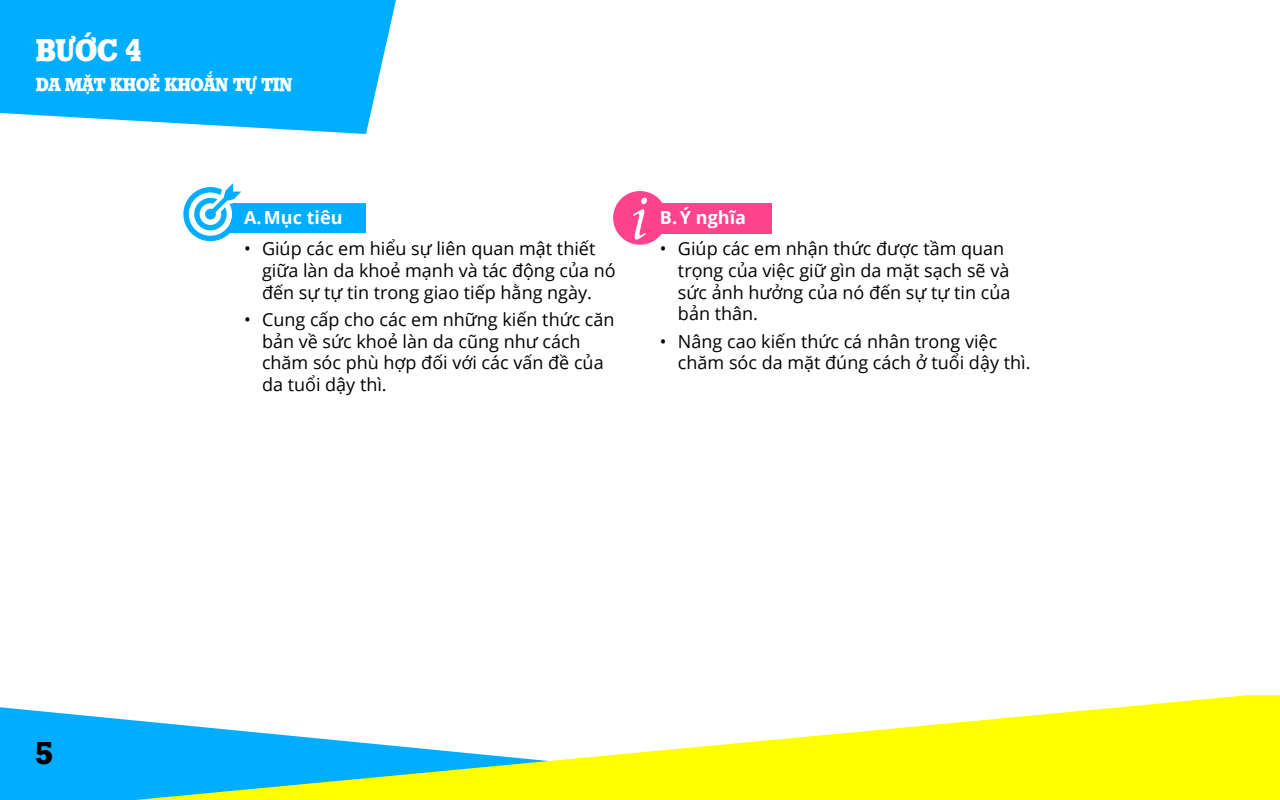
<style>
.page{position:relative;width:1280px;height:800px;background:#fff}
.page>*{position:absolute;margin:0;border:0;box-sizing:border-box;transform-origin:0 0}
.t1{font:700 30px "SFU Stafford";color:#fff;scale:.9 1}
.t2{font:700 30px "SFU Stafford";color:#000}
.t3{font:18px/21.6px "Open Sans";color:#000}
.t4{font:700 18px "SFU Stafford";color:#fff;scale:.9 1}
.t5{font:700 18px "Open Sans";color:#fff}
</style>
<div class="page">
<svg style="left:0;top:707px;width:135px;height:93px;background:#12b2ff"></svg>
<svg style="left:135px;top:695px;width:1145px;height:105px;fill:#ff0"></svg>
<svg style="left:0;top:0;width:396px;height:134px;background:#1cb6ff"></svg>
<svg style="left:613px;top:191px;width:54px;height:54px"></svg>
<div style="left:650px;top:203px;width:121px;height:30px;background:#ff448d"></div>
<svg style="left:183px;top:183px;width:183px;height:58px"></svg>
<h1 class="t1" style="left:36px;top:26px;width:118px">BƯỚC 4</h1>
<p class="t4" style="left:36px;top:70px;width:286px">DA MẶT KHOẺ KHOẮN TỰ TIN</p>
<p class="t5" style="left:244px;top:205px;width:100px">A.Mục tiêu</p>
<p class="t3" style="left:262px;top:238px;width:355px;text-indent:-18px">• Giúp các em hiểu sự liên quan mật thiết giữa làn da khoẻ mạnh và tác động của nó đến sự tự tin trong giao tiếp hằng ngày.</p>
<p class="t3" style="left:262px;top:308px;width:354px;text-indent:-18px">• Cung cấp cho các em những kiến thức căn bản về sức khoẻ làn da cũng như cách chăm sóc phù hợp đối với các vấn đề của da tuổi dậy thì.</p>
<p class="t5" style="left:660px;top:205px;width:88px">B.Ý nghĩa</p>
<p class="t3" style="left:678px;top:238px;width:334px;text-indent:-18px">• Giúp các em nhận thức được tầm quan trọng của việc giữ gìn da mặt sạch sẽ và sức ảnh hưởng của nó đến sự tự tin của bản thân.</p>
<p class="t3" style="left:678px;top:330px;width:354px;text-indent:-18px">• Nâng cao kiến thức cá nhân trong việc chăm sóc da mặt đúng cách ở tuổi dậy thì.</p>
<h1 class="t2" style="left:36px;top:729px;width:19px">5</h1>
</div>
